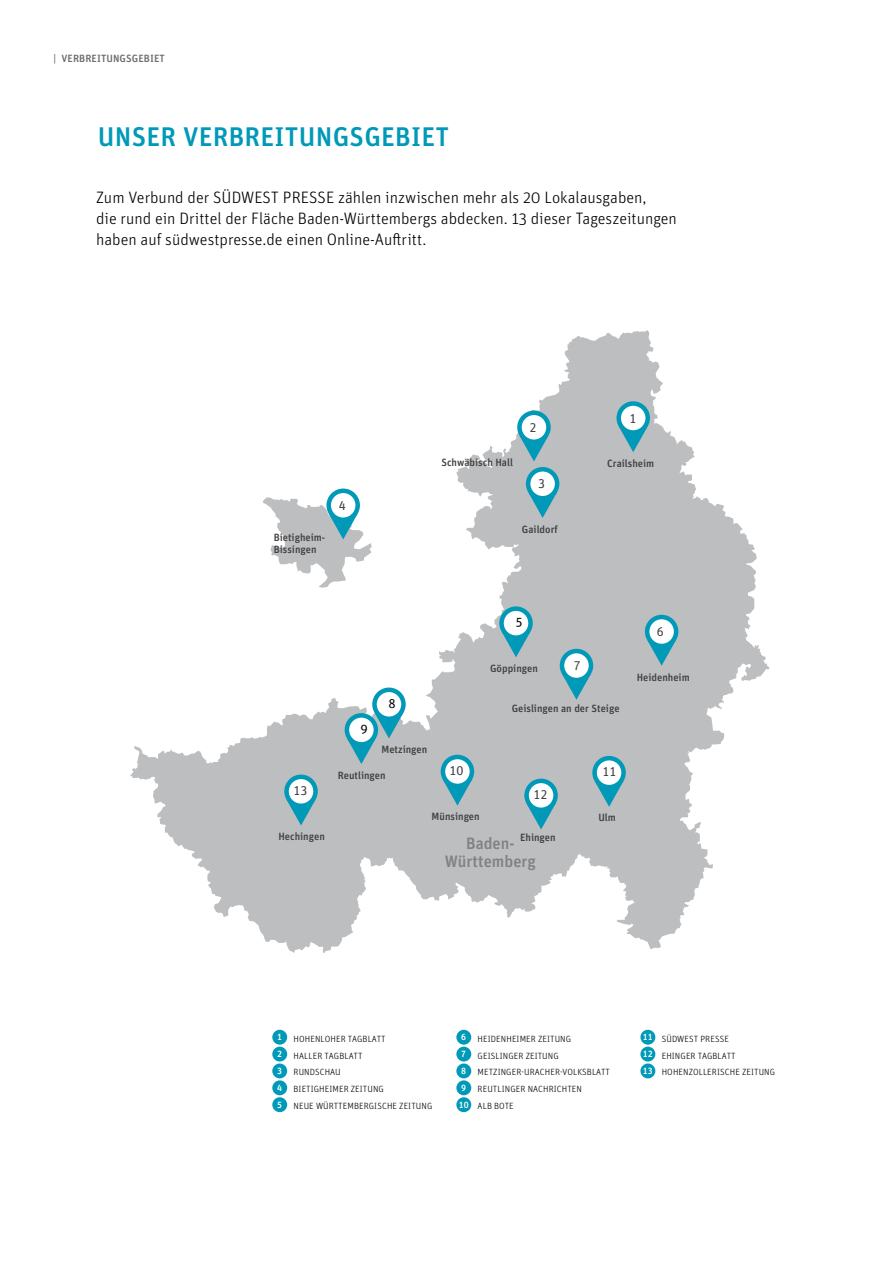
<style>
.page{position:relative;width:893px;height:1263px;background:#fff}
.page>*{position:absolute;margin:0;border:0;box-sizing:border-box;transform-origin:0 0}
._01_HL_18{font:500 27px "Unit Pro";letter-spacing:.01em;color:#0099b8}
._03_Fließtext_11{font:300 16.5px/21.5px "Unit Pro";color:#000}
._03_Fließtext_11-2{font:500 16.5px "Unit Pro";color:#808285}
.S2_Verbreitungsgebie{font:12.75px "Unit Pro";color:#414042}
._04_Tabellentext_Pre{font:12.75px "Unit Pro";color:#000}
._03_Fließtext_7{font:500 10.5px/12px "Unit Pro";color:#414042}
._03_Fließtext_7-2{font:500 10.5px "Unit Pro";letter-spacing:.01em;color:#6d6e71}
.S2_Verbreitungsgebie-2{font:300 9px "Unit Pro";letter-spacing:.01em;color:#000}
.t1{font:500 9px "Unit Pro";color:#fff}
</style>
<div class="page">
<svg style="left:130px;top:330px;width:639px;height:623px"></svg>
<svg style="left:520px;top:436px;width:28px;height:25px"></svg>
<svg style="left:519px;top:413px;width:29px;height:29px"></svg>
<div style="left:517px;top:411px;width:34px;height:33px;border:4px solid #0099b8;border-radius:50%"></div>
<svg style="left:619px;top:427px;width:29px;height:25px"></svg>
<svg style="left:619px;top:403px;width:29px;height:29px"></svg>
<div style="left:616px;top:401px;width:34px;height:34px;border:4px solid #0099b8;border-radius:50%"></div>
<svg style="left:528px;top:492px;width:29px;height:26px"></svg>
<svg style="left:528px;top:469px;width:29px;height:29px"></svg>
<div style="left:526px;top:467px;width:33px;height:33px;border:4px solid #0099b8;border-radius:50%"></div>
<svg style="left:329px;top:514px;width:29px;height:25px"></svg>
<svg style="left:329px;top:491px;width:29px;height:29px"></svg>
<div style="left:326px;top:488px;width:34px;height:34px;border:4px solid #0099b8;border-radius:50%"></div>
<svg style="left:647px;top:640px;width:29px;height:26px"></svg>
<svg style="left:647px;top:617px;width:29px;height:29px"></svg>
<div style="left:645px;top:615px;width:33px;height:33px;border:4px solid #0099b8;border-radius:50%"></div>
<svg style="left:562px;top:674px;width:29px;height:26px"></svg>
<svg style="left:562px;top:651px;width:29px;height:29px"></svg>
<div style="left:560px;top:649px;width:33px;height:33px;border:4px solid #0099b8;border-radius:50%"></div>
<svg style="left:502px;top:632px;width:28px;height:25px"></svg>
<svg style="left:501px;top:609px;width:29px;height:29px"></svg>
<div style="left:499px;top:606px;width:34px;height:34px;border:4px solid #0099b8;border-radius:50%"></div>
<svg style="left:595px;top:781px;width:28px;height:26px"></svg>
<svg style="left:595px;top:758px;width:29px;height:29px"></svg>
<div style="left:592px;top:756px;width:34px;height:33px;border:4px solid #0099b8;border-radius:50%"></div>
<svg style="left:527px;top:804px;width:28px;height:25px"></svg>
<svg style="left:527px;top:781px;width:29px;height:29px"></svg>
<div style="left:524px;top:779px;width:34px;height:33px;border:4px solid #0099b8;border-radius:50%"></div>
<svg style="left:443px;top:780px;width:29px;height:26px"></svg>
<svg style="left:443px;top:757px;width:29px;height:29px"></svg>
<div style="left:441px;top:755px;width:33px;height:33px;border:4px solid #0099b8;border-radius:50%"></div>
<svg style="left:374px;top:690px;width:29px;height:29px"></svg>
<div style="left:372px;top:687px;width:34px;height:34px;border:4px solid #0099b8;border-radius:50%"></div>
<svg style="left:347px;top:713px;width:56px;height:51px;background:#8bb6bf"></svg>
<svg style="left:347px;top:715px;width:29px;height:29px"></svg>
<div style="left:345px;top:713px;width:33px;height:34px;border:4px solid #0099b8;border-radius:50%"></div>
<svg style="left:287px;top:800px;width:28px;height:25px"></svg>
<svg style="left:287px;top:777px;width:28px;height:29px"></svg>
<div style="left:284px;top:774px;width:34px;height:34px;border:4px solid #0099b8;border-radius:50%"></div>
<div style="left:272px;top:1030px;width:15px;height:15px;background:#0099b8;border-radius:50%"></div>
<div style="left:272px;top:1047px;width:15px;height:14px;background:#0099b8;border-radius:50%"></div>
<div style="left:272px;top:1063px;width:15px;height:15px;background:#0099b8;border-radius:50%"></div>
<div style="left:272px;top:1080px;width:15px;height:15px;background:#0099b8;border-radius:50%"></div>
<div style="left:272px;top:1097px;width:15px;height:15px;background:#0099b8;border-radius:50%"></div>
<div style="left:456px;top:1030px;width:15px;height:15px;background:#0099b8;border-radius:50%"></div>
<div style="left:456px;top:1047px;width:15px;height:14px;background:#0099b8;border-radius:50%"></div>
<div style="left:456px;top:1063px;width:15px;height:15px;background:#0099b8;border-radius:50%"></div>
<div style="left:456px;top:1080px;width:15px;height:15px;background:#0099b8;border-radius:50%"></div>
<div style="left:456px;top:1097px;width:15px;height:15px;background:#0099b8;border-radius:50%"></div>
<div style="left:640px;top:1030px;width:15px;height:15px;background:#0099b8;border-radius:50%"></div>
<div style="left:640px;top:1047px;width:15px;height:14px;background:#0099b8;border-radius:50%"></div>
<div style="left:640px;top:1063px;width:15px;height:15px;background:#0099b8;border-radius:50%"></div>
<p class="_03_Fließtext_7-2" style="left:54px;top:51px;width:113px">| VERBREITUNGSGEBIET</p>
<p class="_01_HL_18" style="left:98px;top:117px;width:353px">UNSER VERBREITUNGSGEBIET</p>
<p class="_03_Fließtext_11" style="left:96px;top:186px;width:582px">Zum Verbund der SÜDWEST PRESSE zählen inzwischen mehr als 20 Lokalausgaben,<br>die rund ein Drittel der Fläche Baden-Württembergs abdecken. 13 dieser Tageszeitungen haben auf südwestpresse.de einen Online-Auftritt.</p>
<p class="S2_Verbreitungsgebie" style="left:529px;top:419px;width:9px">2</p>
<p class="S2_Verbreitungsgebie" style="left:629px;top:409px;width:9px">1</p>
<p class="_03_Fließtext_7" style="left:441px;top:456px;width:73px">Schwäbisch Hall</p>
<p class="_03_Fließtext_7" style="left:607px;top:457px;width:49px">Crailsheim</p>
<p class="_03_Fließtext_7" style="left:274px;top:531px;width:53px">Bietigheim-<br>Bissingen</p>
<p class="S2_Verbreitungsgebie" style="left:339px;top:496px;width:9px">4</p>
<p class="S2_Verbreitungsgebie" style="left:538px;top:475px;width:9px">3</p>
<p class="_03_Fließtext_7" style="left:522px;top:523px;width:37px">Gaildorf</p>
<p class="S2_Verbreitungsgebie" style="left:293px;top:781px;width:16px">13</p>
<p class="_04_Tabellentext_Pre" style="left:516px;top:613px;width:8px">5</p>
<p class="_04_Tabellentext_Pre" style="left:361px;top:719px;width:9px">9</p>
<p class="_04_Tabellentext_Pre" style="left:388px;top:694px;width:9px">8</p>
<p class="_03_Fließtext_7" style="left:381px;top:743px;width:47px">Metzingen</p>
<p class="_03_Fließtext_7" style="left:338px;top:769px;width:49px">Reutlingen</p>
<p class="S2_Verbreitungsgebie" style="left:449px;top:762px;width:16px">10</p>
<p class="_03_Fließtext_7" style="left:432px;top:809px;width:50px">Münsingen</p>
<p class="S2_Verbreitungsgebie" style="left:574px;top:657px;width:9px">7</p>
<p class="_03_Fließtext_7" style="left:490px;top:662px;width:49px">Göppingen</p>
<p class="_03_Fließtext_7" style="left:512px;top:702px;width:109px">Geislingen an der Steige</p>
<p class="S2_Verbreitungsgebie" style="left:533px;top:786px;width:16px">12</p>
<p class="S2_Verbreitungsgebie" style="left:602px;top:763px;width:16px">11</p>
<p class="_03_Fließtext_7" style="left:598px;top:811px;width:19px">Ulm</p>
<p class="_03_Fließtext_7" style="left:278px;top:830px;width:48px">Hechingen</p>
<p class="_03_Fließtext_11-2" style="left:466px;top:831px;width:50px">Baden-</p>
<p class="_03_Fließtext_11-2" style="left:445px;top:849px;width:93px">Württemberg</p>
<p class="_03_Fließtext_7" style="left:520px;top:830px;width:37px">Ehingen</p>
<p class="S2_Verbreitungsgebie" style="left:657px;top:622px;width:9px">6</p>
<p class="_03_Fließtext_7" style="left:637px;top:670px;width:54px">Heidenheim</p>
<p class="t1" style="left:277px;top:1030px;width:6px">1</p>
<p class="S2_Verbreitungsgebie-2" style="left:294px;top:1033px;width:94px">HOHENLOHER TAGBLATT</p>
<p class="t1" style="left:277px;top:1047px;width:6px">2</p>
<p class="S2_Verbreitungsgebie-2" style="left:294px;top:1049px;width:70px">HALLER TAGBLATT</p>
<p class="t1" style="left:277px;top:1064px;width:6px">3</p>
<p class="S2_Verbreitungsgebie-2" style="left:294px;top:1066px;width:49px">RUNDSCHAU</p>
<p class="t1" style="left:277px;top:1081px;width:6px">4</p>
<p class="S2_Verbreitungsgebie-2" style="left:294px;top:1083px;width:92px">BIETIGHEIMER ZEITUNG</p>
<p class="t1" style="left:277px;top:1098px;width:6px">5</p>
<p class="S2_Verbreitungsgebie-2" style="left:294px;top:1100px;width:140px">NEUE WÜRTTEMBERGISCHE ZEITUNG</p>
<p class="t1" style="left:461px;top:1030px;width:6px">6</p>
<p class="S2_Verbreitungsgebie-2" style="left:478px;top:1033px;width:95px">HEIDENHEIMER ZEITUNG</p>
<p class="t1" style="left:461px;top:1047px;width:6px">7</p>
<p class="S2_Verbreitungsgebie-2" style="left:478px;top:1049px;width:83px">GEISLINGER ZEITUNG</p>
<p class="t1" style="left:461px;top:1064px;width:6px">8</p>
<p class="S2_Verbreitungsgebie-2" style="left:478px;top:1066px;width:134px">METZINGER-URACHER-VOLKSBLATT</p>
<p class="t1" style="left:461px;top:1081px;width:6px">9</p>
<p class="S2_Verbreitungsgebie-2" style="left:478px;top:1083px;width:106px">REUTLINGER NACHRICHTEN</p>
<p class="t1" style="left:459px;top:1098px;width:11px">10</p>
<p class="S2_Verbreitungsgebie-2" style="left:478px;top:1100px;width:38px">ALB BOTE</p>
<p class="t1" style="left:643px;top:1030px;width:11px">11</p>
<p class="S2_Verbreitungsgebie-2" style="left:662px;top:1033px;width:69px">SÜDWEST PRESSE</p>
<p class="t1" style="left:643px;top:1047px;width:11px">12</p>
<p class="S2_Verbreitungsgebie-2" style="left:662px;top:1049px;width:75px">EHINGER TAGBLATT</p>
<p class="t1" style="left:643px;top:1064px;width:11px">13</p>
<p class="S2_Verbreitungsgebie-2" style="left:662px;top:1066px;width:115px">HOHENZOLLERISCHE ZEITUNG</p>
</div>
